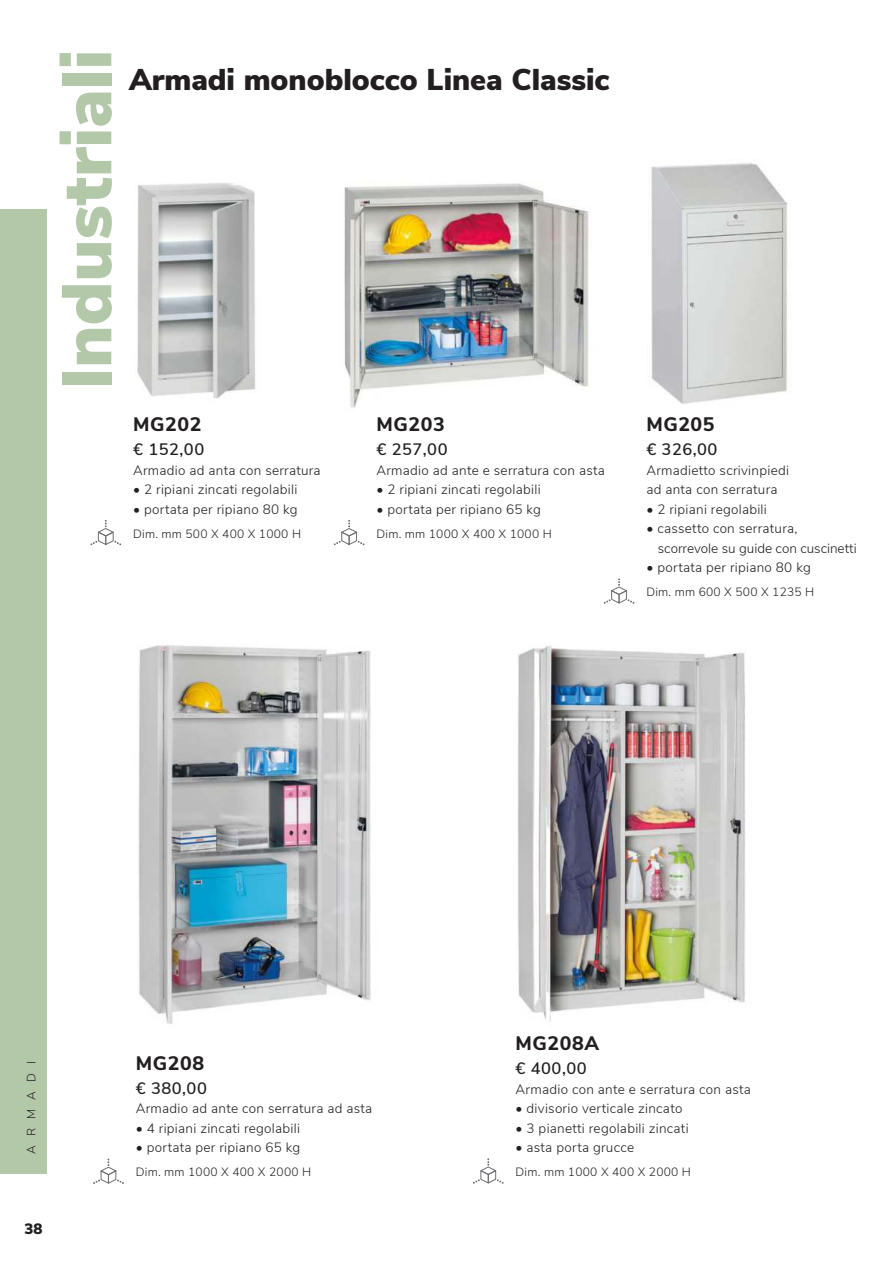
<style>
.page{position:relative;width:893px;height:1263px;background:#fff}
.page>*{position:absolute;margin:0;border:0;box-sizing:border-box;transform-origin:0 0}
.t1{font:900 70.2px "Nunito Sans";color:#b3c8a9}
.t2{font:900 30px "Nunito Sans";color:#231f20}
.t3{font:800 19.5px "Nunito Sans";letter-spacing:.03em;color:#231f20}
.t4{font:600 16.5px "Nunito Sans";letter-spacing:.03em;color:#231f20}
.t5{font:900 15px "Nunito Sans";color:#231f20}
.t6{font:300 13.5px/19.5px "Nunito Sans";letter-spacing:.02em;color:#231f20}
.t7{font:300 13.5px/19.5px "Nunito Sans";color:#231f20}
.t8{font:300 12px "Nunito Sans";letter-spacing:.02em;color:#231f20}
</style>
<div class="page">
<div style="left:0;top:209px;width:47px;height:965px;background:#b3c8a9"></div>
<svg style="left:91px;top:520px;width:30px;height:25px"></svg>
<svg style="left:334px;top:520px;width:30px;height:25px"></svg>
<svg style="left:604px;top:578px;width:30px;height:26px"></svg>
<svg style="left:93px;top:1159px;width:31px;height:25px"></svg>
<svg style="left:473px;top:1158px;width:31px;height:26px"></svg>
<img style="left:344px;top:183px;width:245px;height:225px">
<img style="left:138px;top:645px;width:233px;height:379px">
<img style="left:651px;top:163px;width:137px;height:241px">
<img style="left:137px;top:183px;width:119px;height:216px">
<img style="left:518px;top:646px;width:228px;height:376px">
<h1 class="t1" style="left:60px;top:390px;width:341px;rotate:-90deg">Industriali</h1>
<h2 class="t2" style="left:129px;top:68px;width:482px">Armadi monoblocco Linea Classic</h2>
<h3 class="t3" style="left:133px;top:416px;width:70px">MG202</h3>
<p class="t4" style="left:133px;top:443px;width:73px">€ 152,00</p>
<p class="t6" style="left:133px;top:461px;width:189px">Armadio ad anta con serratura</p>
<p class="t6" style="left:133px;top:480px;width:166px">• 2 ripiani zincati regolabili</p>
<p class="t6" style="left:133px;top:500px;width:166px">• portata per ripiano 80 kg</p>
<p class="t8" style="left:133px;top:528px;width:169px">Dim. mm 500 X 400 X 1000 H</p>
<h3 class="t3" style="left:376px;top:416px;width:70px">MG203</h3>
<p class="t4" style="left:376px;top:443px;width:73px">€ 257,00</p>
<p class="t6" style="left:376px;top:461px;width:230px">Armadio ad ante e serratura con asta</p>
<p class="t6" style="left:376px;top:480px;width:166px">• 2 ripiani zincati regolabili</p>
<p class="t6" style="left:376px;top:500px;width:166px">• portata per ripiano 65 kg</p>
<p class="t8" style="left:376px;top:528px;width:177px">Dim. mm 1000 X 400 X 1000 H</p>
<h3 class="t3" style="left:646px;top:416px;width:70px">MG205</h3>
<p class="t4" style="left:646px;top:443px;width:73px">€ 326,00</p>
<p class="t6" style="left:646px;top:461px;width:144px">Armadietto scrivinpiedi ad anta con serratura</p>
<p class="t6" style="left:646px;top:500px;width:122px">• 2 ripiani regolabili</p>
<p class="t7" style="left:658px;top:519px;width:200px;text-indent:-11px">• cassetto con serratura, scorrevole su guide con cuscinetti</p>
<p class="t6" style="left:646px;top:558px;width:166px">• portata per ripiano 80 kg</p>
<p class="t8" style="left:646px;top:587px;width:169px">Dim. mm 600 X 500 X 1235 H</p>
<p class="t8" style="left:27px;top:1154px;width:95px;rotate:-90deg">ARMADI</p>
<p class="t5" style="left:25px;top:1222px;width:19px">38</p>
<h3 class="t3" style="left:136px;top:1055px;width:70px">MG208</h3>
<p class="t4" style="left:136px;top:1082px;width:73px">€ 380,00</p>
<p class="t6" style="left:136px;top:1100px;width:238px">Armadio ad ante con serratura ad asta</p>
<p class="t6" style="left:136px;top:1119px;width:166px">• 4 ripiani zincati regolabili</p>
<p class="t6" style="left:136px;top:1139px;width:166px">• portata per ripiano 65 kg</p>
<p class="t8" style="left:136px;top:1167px;width:177px">Dim. mm 1000 X 400 X 2000 H</p>
<h3 class="t3" style="left:516px;top:1035px;width:85px">MG208A</h3>
<p class="t4" style="left:516px;top:1062px;width:73px">€ 400,00</p>
<p class="t6" style="left:516px;top:1080px;width:237px">Armadio con ante e serratura con asta</p>
<p class="t6" style="left:516px;top:1099px;width:168px">• divisorio verticale zincato</p>
<p class="t6" style="left:516px;top:1119px;width:175px">• 3 pianetti regolabili zincati</p>
<p class="t6" style="left:516px;top:1138px;width:120px">• asta porta grucce</p>
<p class="t8" style="left:516px;top:1167px;width:177px">Dim. mm 1000 X 400 X 2000 H</p>
</div>
